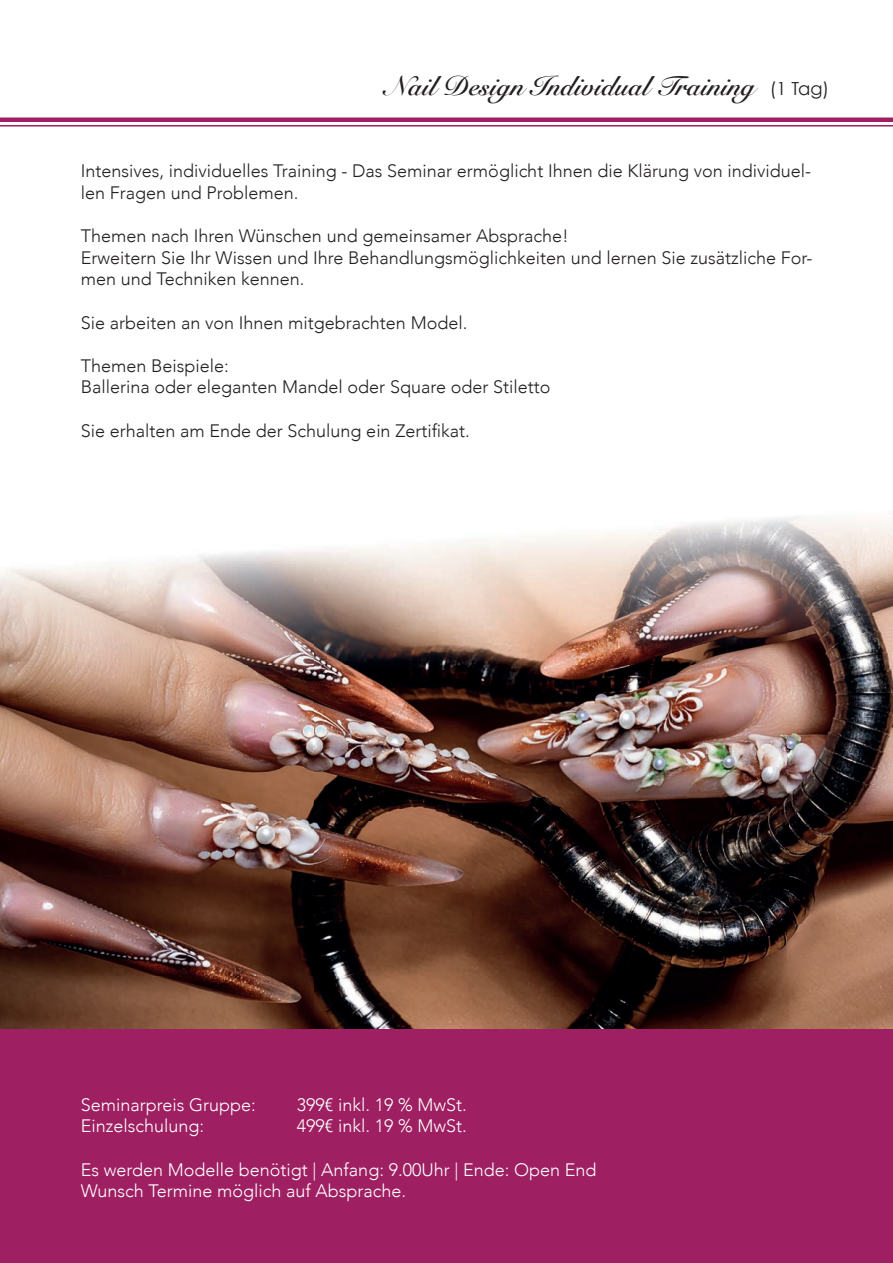
<style>
.page{position:relative;width:893px;height:1263px;background:#fff}
.page>*{position:absolute;margin:0;border:0;box-sizing:border-box;transform-origin:0 0}
.t1{font:700 27px "Snell Roundhand";color:#231f20}
.t2{font:300 18px/21.6px "Avenir";color:#231f20}
.t3{font:300 18px/21.6px "Avenir";color:#fff}
.s1{font-family:"Century Gothic";font-weight:400;font-size:18px}
</style>
<div class="page">
<img style="left:0;top:516px;width:893px;height:513px">
<div style="left:0;top:1029px;width:893px;height:234px;background:#9e1f62"></div>
<div style="left:0;top:117px;width:893px;height:5px;background:#9e1f62"></div>
<hr style="left:0;top:125px;width:893px;height:1px;background:#9e1f62">
<h1 class="t1" style="left:387px;top:62px;width:444px">Nail Design Individual Training <span class="s1">(1 Tag)</span></h1>
<p class="t2" style="left:81px;top:160px;width:732px">Intensives, individuelles Training - Das Seminar ermöglicht Ihnen die Klärung von individuel&shy;len Fragen und Problemen.</p>
<p class="t2" style="left:81px;top:225px;width:733px">Themen nach Ihren Wünschen und gemeinsamer Absprache!<br>Erweitern Sie Ihr Wissen und Ihre Behandlungsmöglichkeiten und lernen Sie zusätzliche For&shy;men und Techniken kennen.</p>
<p class="t2" style="left:81px;top:312px;width:388px">Sie arbeiten an von Ihnen mitgebrachten Model.</p>
<p class="t2" style="left:81px;top:355px;width:471px">Themen Beispiele:<br>Ballerina oder eleganten Mandel oder Square oder Stiletto</p>
<p class="t2" style="left:81px;top:420px;width:390px">Sie erhalten am Ende der Schulung ein Zertifikat.</p>
<p class="t3" style="left:81px;top:1094px;width:177px">Seminarpreis Gruppe:</p>
<p class="t3" style="left:297px;top:1094px;width:171px">399€ inkl. 19 % MwSt.</p>
<p class="t3" style="left:81px;top:1115px;width:125px">Einzelschulung:</p>
<p class="t3" style="left:297px;top:1115px;width:171px">499€ inkl. 19 % MwSt.</p>
<p class="t3" style="left:81px;top:1159px;width:517px">Es werden Modelle benötigt | Anfang: 9.00Uhr | Ende: Open End<br>Wunsch Termine möglich auf Absprache.</p>
</div>
